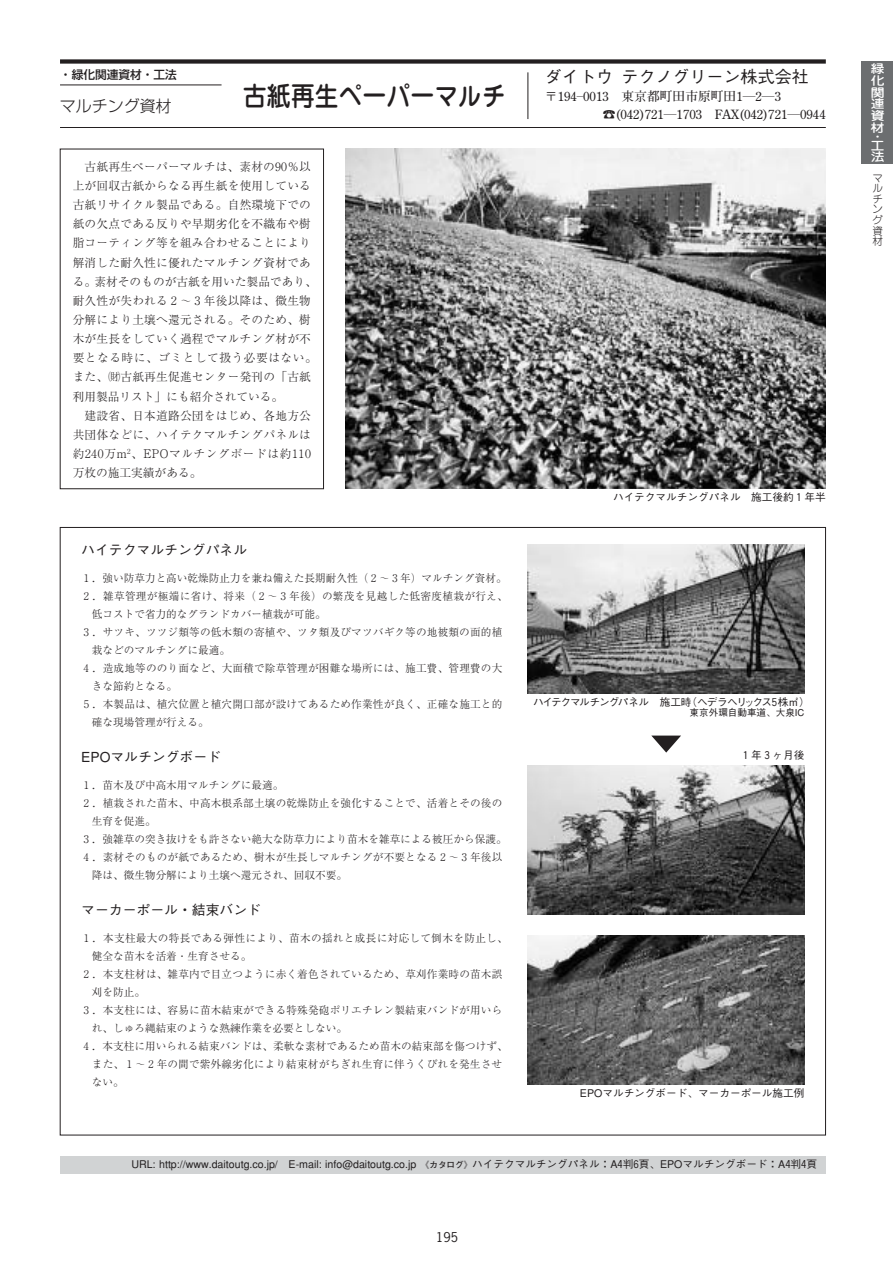
<style>
.page{position:relative;width:893px;height:1263px;background:#fff}
.page>*{position:absolute;margin:0;border:0;box-sizing:border-box;transform-origin:0 0}
.t1{font:500 26.55px "Jun 34";color:#231f20;scale:.9 1}
.t2{font:500 16.95px "Gothic BBB";color:#231f20}
.t3{font:300 15.9px "Shin Go";color:#231f20}
.t4{font:500 13.8px "Gothic BBB";color:#231f20}
.t5{font:700 12.75px/18px "Futo Min A101";color:#231f20}
.t6{font:12.75px "News Gothic";color:#231f20}
.t7{font:300 11.7px/19.2px "Ryumin";letter-spacing:.02em;color:#231f20}
.t8{font:500 11.7px "Shin Go";color:#231f20}
.t9{font:500 11.7px/11.7px "Jun 34";color:#fff;text-align:justify;scale:1.18 1}
.t10{font:300 10.65px "Ryumin";letter-spacing:.015em;color:#231f20}
.t11{font:500 10.65px "Gothic BBB";color:#231f20}
.t12{font:500 10.65px "Gothic BBB";letter-spacing:-.105em;color:#231f20}
.t13{font:300 10.65px/10.6px "Jun 101";color:#231f20;text-align:justify}
.t14{font:500 9.6px "Gothic BBB";color:#231f20}
.s1{font-family:"Rm Alpha";font-weight:400}
.s2{font-family:"BLS Gaiji ST Rml";font-weight:400}
.s3{font-family:"Futo Go B101";font-weight:700;font-size:8.55px}
.s4{font-family:"Gothic Num";font-weight:400}
</style>
<div class="page">
<div style="left:861px;top:62px;width:31px;height:102px;background:#6c6e70"></div>
<div style="left:60px;top:149px;width:264px;height:340px;border:1px solid #231f20"></div>
<hr style="left:60px;top:85px;width:161px;height:1px;background:#231f20">
<hr style="left:527px;top:72px;width:1px;height:47px;background:#231f20">
<hr style="left:60px;top:127px;width:765px;height:1px;background:#231f20">
<div style="left:60px;top:59px;width:765px;height:5px;background:#231f20"></div>
<img style="left:345px;top:149px;width:480px;height:340px">
<div style="left:60px;top:1157px;width:765px;height:17px;background:#d1d3d4"></div>
<img style="left:528px;top:544px;width:276px;height:149px">
<img style="left:528px;top:765px;width:276px;height:149px">
<img style="left:528px;top:935px;width:276px;height:149px">
<svg style="left:651px;top:736px;width:30px;height:17px"></svg>
<p class="t8" style="left:60px;top:70px;width:118px">・緑化関連資材・工法</p>
<h3 class="t3" style="left:60px;top:100px;width:113px">マルチング資材</h3>
<h1 class="t1" style="left:243px;top:86px;width:294px">古紙再生ペーパーマルチ</h1>
<p class="t7" style="left:73px;top:159px;width:245px;text-indent:12px">古紙再生ペーパーマルチは、素材の<span class="s1">90</span>％以上が回収古紙からなる再生紙を使用している古紙リサイクル製品である。自然環境下での紙の欠点である反りや早期劣化を不織布や樹脂コーティング等を組み合わせることにより解消した耐久性に優れたマルチング資材である。素材そのものが古紙を用いた製品であり、耐久性が失われる２～３年後以降は、微生物分解により土壌へ還元される。そのため、樹木が生長をしていく過程でマルチング材が不要となる時に、ゴミとして扱う必要はない。また、<span class="s2">譛</span>古紙再生促進センター発刊の「古紙利用製品リスト」にも紹介されている。</p>
<p class="t7" style="left:73px;top:407px;width:240px;text-align:justify;text-indent:12px">建設省、日本道路公団をはじめ、各地方公共団体などに、ハイテクマルチングパネルは約<span class="s1">240</span>万<span class="s1">m</span><sup>2</sup>、<span class="s1">EPO</span>マルチングボードは約<span class="s1">110</span>万枚の施工実績がある。</p>
<p class="t4" style="left:81px;top:545px;width:167px">ハイテクマルチングパネル</p>
<p class="t10" style="left:81px;top:574px;width:427px">１．強い防草力と高い乾燥防止力を兼ね備えた長期耐久性（２～３年）マルチング資材。</p>
<p class="t10" style="left:81px;top:592px;width:428px">２．雑草管理が極端に省け、将来（２～３年後）の繁茂を見越した低密度植栽が行え、</p>
<p class="t10" style="left:92px;top:610px;width:235px">低コストで省力的なグランドカバー植栽が可能。</p>
<p class="t10" style="left:81px;top:628px;width:422px">３．サツキ、ツツジ類等の低木類の寄植や、ツタ類及びマツバギク等の地被類の面的植</p>
<p class="t10" style="left:92px;top:646px;width:140px">栽などのマルチングに最適。</p>
<p class="t10" style="left:81px;top:664px;width:422px">４．造成地等ののり面など、大面積で除草管理が困難な場所には、施工費、管理費の大</p>
<p class="t10" style="left:92px;top:682px;width:87px">きな節約となる。</p>
<p class="t10" style="left:81px;top:700px;width:422px">５．本製品は、植穴位置と植穴開口部が設けてあるため作業性が良く、正確な施工と的</p>
<p class="t10" style="left:92px;top:718px;width:118px">確な現場管理が行える。</p>
<p class="t4" style="left:81px;top:752px;width:141px">EPOマルチングボード</p>
<p class="t10" style="left:81px;top:781px;width:203px">１．苗木及び中高木用マルチングに最適。</p>
<p class="t10" style="left:81px;top:799px;width:422px">２．植栽された苗木、中高木根系部土壌の乾燥防止を強化することで、活着とその後の</p>
<p class="t10" style="left:92px;top:817px;width:65px">生育を促進。</p>
<p class="t10" style="left:81px;top:835px;width:427px">３．強雑草の突き抜けをも許さない絶大な防草力により苗木を雑草による被圧から保護。</p>
<p class="t10" style="left:81px;top:853px;width:422px">４．素材そのものが紙であるため、樹木が生長しマルチングが不要となる２～３年後以</p>
<p class="t10" style="left:92px;top:871px;width:257px">降は、微生物分解により土壌へ還元され、回収不要。</p>
<p class="t4" style="left:81px;top:905px;width:181px">マーカーポール・結束バンド</p>
<p class="t10" style="left:81px;top:934px;width:428px">１．本支柱最大の特長である弾性により、苗木の揺れと成長に対応して倒木を防止し、</p>
<p class="t10" style="left:92px;top:952px;width:161px">健全な苗木を活着・生育させる。</p>
<p class="t10" style="left:81px;top:970px;width:422px">２．本支柱材は、雑草内で目立つように赤く着色されているため、草刈作業時の苗木誤</p>
<p class="t10" style="left:92px;top:988px;width:55px">刈を防止。</p>
<p class="t10" style="left:81px;top:1006px;width:422px">３．本支柱には、容易に苗木結束ができる特殊発砲ポリエチレン製結束バンドが用いら</p>
<p class="t10" style="left:92px;top:1025px;width:257px">れ、しゅろ縄結束のような熟練作業を必要としない。</p>
<p class="t10" style="left:81px;top:1043px;width:428px">４．本支柱に用いられる結束バンドは、柔軟な素材であるため苗木の結束部を傷つけず、</p>
<p class="t10" style="left:92px;top:1061px;width:412px">また、１～２年の間で紫外線劣化により結束材がちぎれ生育に伴うくびれを発生させ</p>
<p class="t10" style="left:92px;top:1079px;width:33px">ない。</p>
<h2 class="t2" style="left:545px;top:70px;width:265px">ダイトウテクノグリーン株式会社</h2>
<p class="t5" style="left:615px;top:89px;width:212px;text-indent:-58px">194―0013 東京都町田市原町田1―2―3 (042)721―1703 FAX(042)721―0944</p>
<p class="t11" style="left:613px;top:493px;width:214px">ハイテクマルチングパネル　施工後約１年半</p>
<p class="t12" style="left:533px;top:698px;width:278px">ハイテクマルチングパネル　施工時（ヘデラヘリックス５株㎡）</p>
<p class="t14" style="left:689px;top:709px;width:116px">東京外環自動車道、大泉IC</p>
<p class="t11" style="left:740px;top:751px;width:65px">１年３ヶ月後</p>
<p class="t11" style="left:580px;top:1089px;width:226px">EPOマルチングボード、マーカーポール施工例</p>
<p class="t11" style="left:131px;top:1160px;width:687px">URL: http://www.daitoutg.co.jp/ E-mail: info@daitoutg.co.jp <span class="s3">《カタログ》</span>ハイテクマルチングパネル：A<span class="s4">4</span>判<span class="s4">6</span>頁、EPOマルチングボード：A<span class="s4">4</span>判<span class="s4">4</span>頁</p>
<p class="t6" style="left:436px;top:1232px;width:24px">195</p>
<p class="t9" style="left:870px;top:64px;width:13px">緑化関連資材</p>
<p class="t9" style="left:870px;top:133px;width:13px;line-height:8.9px">・工</p>
<p class="t9" style="left:870px;top:152px;width:13px">法</p>
<p class="t13" style="left:872px;top:174px;width:12px">マルチング資材</p>
</div>
